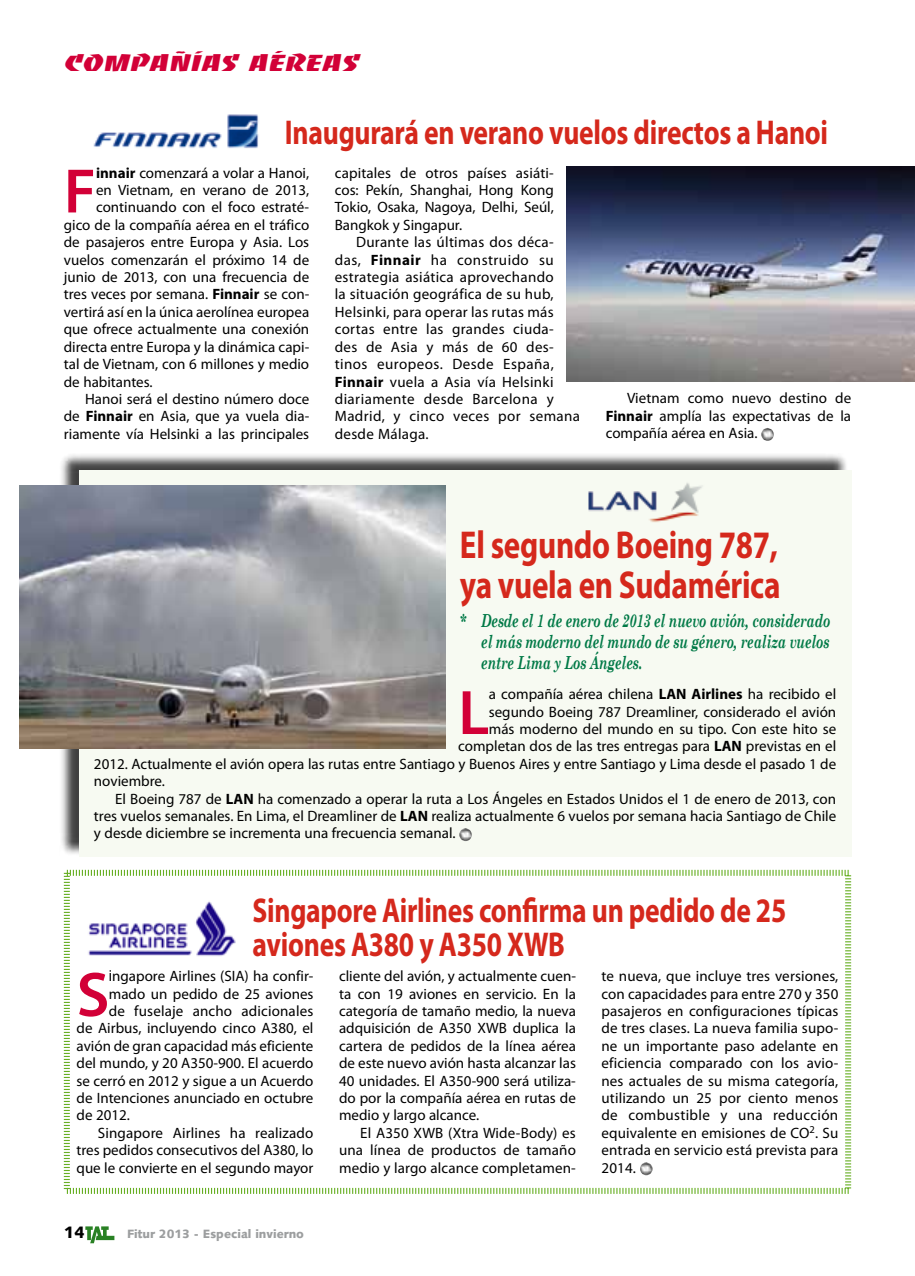
<style>
.page{position:relative;width:915px;height:1276px;background:#fff}
.page>*{position:absolute;margin:0;border:0;box-sizing:border-box;transform-origin:0 0}
.t1{font:600 63.3px "Myriad Pro";color:#d20037}
.t2{font:700 39px/39px "Myriad Pro";letter-spacing:-.01em;color:#d5281c;scale:.8 1}
.t3{font:700 34.5px/34.5px "Myriad Pro";letter-spacing:-.01em;color:#d5281c;scale:.8 1}
.t4{font:22.5px "Baccarat Wide";letter-spacing:-.02em;color:#d20037}
.t5{font:italic 700 18px/21px "Century Schoolbook";letter-spacing:-.01em;color:#007946;text-align:justify;scale:.7 1}
.t6{font:900 16.5px "Syntax";color:#000}
.t7{font:15px/17.4px "Myriad Pro";color:#000;text-align:justify}
.t8{font:15px/17.4px "Myriad Pro";letter-spacing:.02em;color:#000}
.t9{font:900 12px "Syntax";color:#9c9e9f}
.s1{font-weight:700}
.s2{font-family:"Arial"}
</style>
<div class="page">
<svg style="left:85px;top:1226px;width:29px;height:17px"></svg>
<div style="left:59px;top:452px;width:788px;height:403px;background:#000;opacity:.75"></div>
<div style="left:79px;top:470px;width:771px;height:386px;background:#f7faf2"></div>
<svg style="left:459px;top:828px;width:13px;height:13px"></svg>
<img style="left:93px;top:114px;width:166px;height:35px">
<img style="left:588px;top:483px;width:114px;height:40px">
<img style="left:20px;top:485px;width:425px;height:263px">
<svg style="left:761px;top:428px;width:12px;height:13px"></svg>
<img style="left:566px;top:166px;width:348px;height:216px">
<svg style="left:63px;top:869px;width:789px;height:325px"></svg>
<h3 class="t4" style="left:64px;top:50px;width:297px">COMPAÑÍAS AÉREAS</h3>
<h3 class="t3" style="left:285px;top:114px;width:680px">Inaugurará en verano vuelos directos a Hanoi</h3>
<h1 class="t1" style="left:64px;top:151px;width:34px">F</h1>
<p class="t7" style="left:96px;top:164px;width:214px"><span class="s1">innair</span> comenzará a volar a Hanoi,</p>
<p class="t7" style="left:96px;top:181px;width:214px">en Vietnam, en verano de 2013,</p>
<p class="t7" style="left:96px;top:198px;width:214px">continuando con el foco estraté-</p>
<p class="t7" style="left:64px;top:216px;width:247px">gico de la compañía aérea en el tráfico</p>
<p class="t7" style="left:64px;top:233px;width:247px">de pasajeros entre Europa y Asia. Los</p>
<p class="t7" style="left:64px;top:251px;width:247px">vuelos comenzarán el próximo 14 de</p>
<p class="t7" style="left:64px;top:268px;width:247px">junio de 2013, con una frecuencia de</p>
<p class="t7" style="left:64px;top:285px;width:247px">tres veces por semana. <span class="s1">Finnair</span> se con-</p>
<p class="t7" style="left:64px;top:303px;width:247px">vertirá así en la única aerolínea europea</p>
<p class="t7" style="left:64px;top:320px;width:247px">que ofrece actualmente una conexión</p>
<p class="t7" style="left:64px;top:338px;width:247px">directa entre Europa y la dinámica capi-</p>
<p class="t7" style="left:64px;top:355px;width:247px">tal de Vietnam, con 6 millones y medio</p>
<p class="t7" style="left:64px;top:372px;width:90px">de habitantes.</p>
<p class="t7" style="left:85px;top:390px;width:225px">Hanoi será el destino número doce</p>
<p class="t7" style="left:64px;top:407px;width:247px">de <span class="s1">Finnair</span> en Asia, que ya vuela dia-</p>
<p class="t7" style="left:64px;top:425px;width:247px">riamente vía Helsinki a las principales</p>
<p class="t7" style="left:334px;top:164px;width:220px">capitales de otros países asiáti&shy;cos: Pekín, Shanghai, Hong Kong Tokio, Osaka, Nagoya, Delhi, Seúl, Bangkok y Singapur.</p>
<p class="t8" style="left:334px;top:233px;width:247px;text-indent:21px">Durante las últimas dos déca&shy;das, <span class="s1">Finnair</span> ha construido su estrategia asiática aprovechando<br>la situación geográfica de su hub,<br>Helsinki, para operar las rutas más cortas entre las grandes ciuda-<br>des de Asia y más de 60 des&shy;tinos europeos. Desde España,<br><span class="s1">Finnair</span> vuela a Asia vía Helsinki diariamente desde Barcelona y<br>Madrid, y cinco veces por semana desde Málaga.</p>
<p class="t7" style="left:605px;top:389px;width:247px;text-indent:21px">Vietnam como nuevo destino de <span class="s1">Finnair</span> amplía las expectativas de la compañía aérea en Asia.</p>
<h2 class="t2" style="left:460px;top:524px;width:402px">El segundo Boeing 787, ya vuela en Sudamérica</h2>
<p class="t5" style="left:481px;top:609px;width:500px;text-indent:-21px">* Desde el 1 de enero de 2013 el nuevo avión, considerado el más moderno del mundo de su género, realiza vuelos entre Lima y Los Ángeles.</p>
<h1 class="t1" style="left:458px;top:672px;width:33px">L</h1>
<p class="t7" style="left:488px;top:685px;width:349px">a compañía aérea chilena <span class="s1">LAN Airlines</span> ha recibido el</p>
<p class="t7" style="left:488px;top:702px;width:349px">segundo Boeing 787 Dreamliner, considerado el avión</p>
<p class="t7" style="left:488px;top:720px;width:349px">más moderno del mundo en su tipo. Con este hito se</p>
<p class="t7" style="left:458px;top:737px;width:379px">completan dos de las tres entregas para <span class="s1">LAN</span> previstas en el</p>
<p class="t7" style="left:94px;top:755px;width:743px">2012. Actualmente el avión opera las rutas entre Santiago y Buenos Aires y entre Santiago y Lima desde el pasado 1 de</p>
<p class="t7" style="left:94px;top:772px;width:72px">noviembre.</p>
<p class="t7" style="left:115px;top:789px;width:722px">El Boeing 787 de <span class="s1">LAN</span> ha comenzado a operar la ruta a Los Ángeles en Estados Unidos el 1 de enero de 2013, con</p>
<p class="t7" style="left:94px;top:807px;width:743px">tres vuelos semanales. En Lima, el Dreamliner de <span class="s1">LAN</span> realiza actualmente 6 vuelos por semana hacia Santiago de Chile</p>
<p class="t7" style="left:94px;top:824px;width:363px">y desde diciembre se incrementa una frecuencia semanal.</p>
<h3 class="t3" style="left:252px;top:891px;width:668px">Singapore Airlines confirma un pedido de 25 aviones A380 y A350 XWB</h3>
<h1 class="t1" style="left:77px;top:954px;width:34px">S</h1>
<p class="t7" style="left:109px;top:967px;width:206px"><span class="s2">i</span>ngapore Airlines (SIA) ha confir-</p>
<p class="t7" style="left:109px;top:984px;width:206px">mado un pedido de 25 aviones</p>
<p class="t7" style="left:109px;top:1002px;width:206px">de fuselaje ancho adicionales</p>
<p class="t7" style="left:77px;top:1019px;width:238px">de Airbus, incluyendo cinco A380, el</p>
<p class="t7" style="left:77px;top:1036px;width:238px">avión de gran capacidad más eficiente</p>
<p class="t7" style="left:77px;top:1054px;width:238px">del mundo, y 20 A350-900. El acuerdo</p>
<p class="t7" style="left:77px;top:1071px;width:238px">se cerró en 2012 y sigue a un Acuerdo</p>
<p class="t7" style="left:77px;top:1089px;width:238px">de Intenciones anunciado en octubre</p>
<p class="t7" style="left:77px;top:1106px;width:55px">de 2012.</p>
<p class="t7" style="left:98px;top:1123px;width:217px">Singapore Airlines ha realizado</p>
<p class="t7" style="left:77px;top:1141px;width:238px">tres pedidos consecutivos del A380, lo</p>
<p class="t7" style="left:77px;top:1158px;width:238px">que le convierte en el segundo mayor</p>
<p class="t6" style="left:64px;top:1222px;width:22px">14</p>
<p class="t9" style="left:127px;top:1227px;width:178px">Fitur 2013 - Especial invierno</p>
<p class="t7" style="left:339px;top:967px;width:238px">cliente del avión, y actualmente cuen&shy;ta con 19 aviones en servicio. En la categoría de tamaño medio, la nueva adquisición de A350 XWB duplica la cartera de pedidos de la línea aérea de este nuevo avión hasta alcanzar las 40 unidades. El A350-900 será utiliza&shy;do por la compañía aérea en rutas de medio y largo alcance.</p>
<p class="t7" style="left:339px;top:1123px;width:238px;text-indent:21px">El A350 XWB (Xtra Wide-Body) es una línea de productos de tamaño medio y largo alcance completamen-</p>
<p class="t7" style="left:601px;top:967px;width:238px">te nueva, que incluye tres versiones, con capacidades para entre 270 y 350 pasajeros en configuraciones típicas de tres clases. La nueva familia supo&shy;ne un importante paso adelante en eficiencia comparado con los avio&shy;nes actuales de su misma categoría, utilizando un 25 por ciento menos de combustible y una reducción equivalente en emisiones de CO<sup>2</sup>. Su entrada en servicio está prevista para 2014.</p>
</div>
